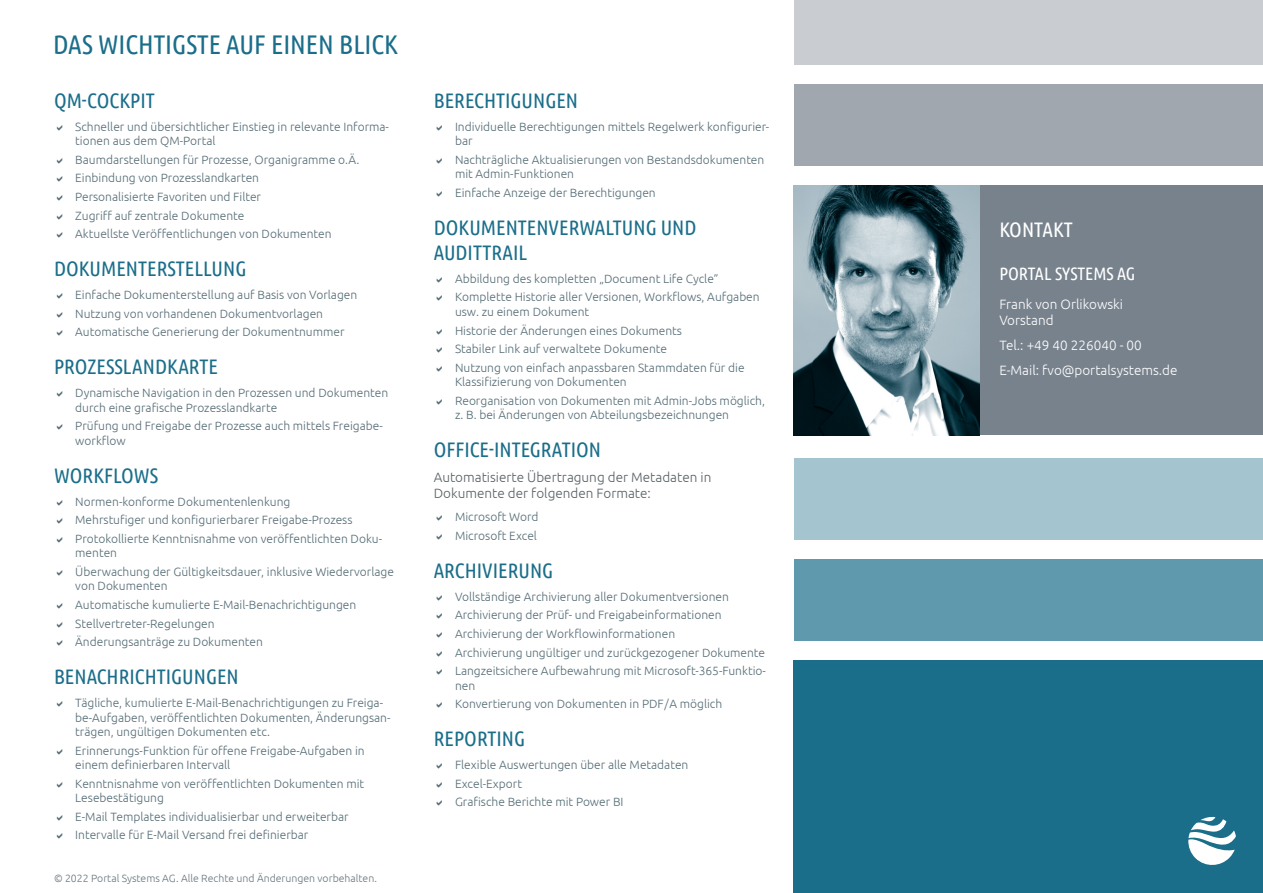
<style>
.page{position:relative;width:1263px;height:893px;background:#fff}
.page>*{position:absolute;margin:0;border:0;box-sizing:border-box;transform-origin:0 0}
.Überschrift_1{font:27px "Ubuntu Condensed";color:#1b6e8a}
.Überschrift_Feature{font:21px/25.2px "Ubuntu Condensed";color:#1b6e8a}
.t1{font:21px "Ubuntu Condensed";color:#fff}
.t2{font:18px "Ubuntu Condensed";color:#fff}
.t3{font:300 13.5px "Ubuntu";color:#fff}
.Fließtext_9_Pt_klein{font:300 13.5px/16.2px "Ubuntu";color:#596165}
.t4{font:300 12px/14.4px "Ubuntu";color:#556d76}
.Copyright_Fußzeile_k{font:300 10.5px "Ubuntu";color:#67757e}
</style>
<div class="page">
<div style="left:794px;top:185px;width:469px;height:250px;background:#78828d"></div>
<div style="left:794px;top:84px;width:469px;height:82px;background:#a0a7af"></div>
<div style="left:794px;top:0;width:469px;height:65px;background:#c9cdd1"></div>
<div style="left:794px;top:660px;width:469px;height:233px;background:#1b6e8a"></div>
<div style="left:794px;top:559px;width:469px;height:82px;background:#5f99ad"></div>
<div style="left:794px;top:458px;width:469px;height:81px;background:#a4c5d0"></div>
<img style="left:794px;top:185px;width:185px;height:250px">
<svg style="left:1188px;top:816px;width:48px;height:49px"></svg>
<p class="Überschrift_1" style="left:53px;top:28px;width:346px">DAS WICHTIGSTE AUF EINEN BLICK</p>
<p class="Überschrift_Feature" style="left:54px;top:87px;width:102px">QM-COCKPIT</p>
<p class="t4" style="left:75px;top:119px;width:315px">Schneller und übersichtlicher Einstieg in relevante Informa&shy;tionen aus dem QM-Portal</p>
<p class="t4" style="left:75px;top:152px;width:286px">Baumdarstellungen für Prozesse, Organigramme o.Ä.</p>
<p class="t4" style="left:75px;top:171px;width:185px">Einbindung von Prozesslandkarten</p>
<p class="t4" style="left:75px;top:189px;width:187px">Personalisierte Favoriten und Filter</p>
<p class="t4" style="left:75px;top:208px;width:171px">Zugriff auf zentrale Dokumente</p>
<p class="t4" style="left:75px;top:227px;width:258px">Aktuellste Veröffentlichungen von Dokumenten</p>
<p class="Überschrift_Feature" style="left:54px;top:255px;width:194px">DOKUMENTERSTELLUNG</p>
<p class="t4" style="left:75px;top:287px;width:284px">Einfache Dokumenterstellung auf Basis von Vorlagen</p>
<p class="t4" style="left:75px;top:306px;width:249px">Nutzung von vorhandenen Dokumentvorlagen</p>
<p class="t4" style="left:75px;top:325px;width:271px">Automatische Generierung der Dokumentnummer</p>
<p class="Überschrift_Feature" style="left:54px;top:354px;width:165px">PROZESSLANDKARTE</p>
<p class="t4" style="left:75px;top:386px;width:315px">Dynamische Navigation in den Prozessen und Dokumenten durch eine grafische Prozesslandkarte</p>
<p class="t4" style="left:75px;top:419px;width:309px">Prüfung und Freigabe der Prozesse auch mittels Freigabe&shy;workflow</p>
<p class="Überschrift_Feature" style="left:54px;top:462px;width:106px">WORKFLOWS</p>
<p class="t4" style="left:75px;top:494px;width:217px">Normen-konforme Dokumentenlenkung</p>
<p class="t4" style="left:75px;top:512px;width:279px">Mehrstufiger und konfigurierbarer Freigabe-Prozess</p>
<p class="t4" style="left:75px;top:531px;width:308px">Protokollierte Kenntnisnahme von veröffentlichten Doku&shy;menten</p>
<p class="t4" style="left:75px;top:564px;width:320px">Überwachung der Gültigkeitsdauer, inklusive Wiedervorlage von Dokumenten</p>
<p class="t4" style="left:75px;top:597px;width:282px">Automatische kumulierte E-Mail-Benachrichtigungen</p>
<p class="t4" style="left:75px;top:616px;width:141px">Stellvertreter-Regelungen</p>
<p class="t4" style="left:75px;top:635px;width:189px">Änderungsanträge zu Dokumenten</p>
<p class="Überschrift_Feature" style="left:54px;top:664px;width:186px">BENACHRICHTIGUNGEN</p>
<p class="t4" style="left:75px;top:695px;width:317px">Tägliche, kumulierte E-Mail-Benachrichtigungen zu Freiga&shy;be-Aufgaben, veröffentlichten Dokumenten, Änderungsan&shy;trägen, ungültigen Dokumenten etc.</p>
<p class="t4" style="left:75px;top:743px;width:291px">Erinnerungs-Funktion für offene Freigabe-Aufgaben in einem definierbaren Intervall</p>
<p class="t4" style="left:75px;top:776px;width:290px">Kenntnisnahme von veröffentlichten Dokumenten mit<br>Lesebestätigung</p>
<p class="t4" style="left:75px;top:809px;width:275px">E-Mail Templates individualisierbar und erweiterbar</p>
<p class="t4" style="left:75px;top:828px;width:235px">Intervalle für E-Mail Versand frei definierbar</p>
<p class="Copyright_Fußzeile_k" style="left:54px;top:872px;width:324px">© 2022 Portal Systems AG. Alle Rechte und Änderungen vorbehalten.</p>
<p class="Überschrift_Feature" style="left:434px;top:87px;width:146px">BERECHTIGUNGEN</p>
<p class="t4" style="left:455px;top:119px;width:316px">Individuelle Berechtigungen mittels Regelwerk konfigurier&shy;bar</p>
<p class="t4" style="left:455px;top:152px;width:311px">Nachträgliche Aktualisierungen von Bestandsdokumenten mit Admin-Funktionen</p>
<p class="t4" style="left:455px;top:185px;width:202px">Einfache Anzeige der Berechtigungen</p>
<p class="Überschrift_Feature" style="left:434px;top:214px;width:264px">DOKUMENTENVERWALTUNG UND<br>AUDITTRAIL</p>
<p class="t4" style="left:455px;top:271px;width:265px">Abbildung des kompletten „Document Life Cycle”</p>
<p class="t4" style="left:455px;top:290px;width:306px">Komplette Historie aller Versionen, Workflows, Aufgaben usw. zu einem Dokument</p>
<p class="t4" style="left:455px;top:323px;width:229px">Historie der Änderungen eines Dokuments</p>
<p class="t4" style="left:455px;top:341px;width:214px">Stabiler Link auf verwaltete Dokumente</p>
<p class="t4" style="left:455px;top:360px;width:291px">Nutzung von einfach anpassbaren Stammdaten für die<br>Klassifizierung von Dokumenten</p>
<p class="t4" style="left:455px;top:393px;width:312px">Reorganisation von Dokumenten mit Admin-Jobs möglich, z. B. bei Änderungen von Abteilungsbezeichnungen</p>
<p class="Überschrift_Feature" style="left:434px;top:436px;width:169px">OFFICE-INTEGRATION</p>
<p class="Fließtext_9_Pt_klein" style="left:434px;top:469px;width:279px">Automatisierte Übertragung der Metadaten in<br>Dokumente der folgenden Formate:</p>
<p class="t4" style="left:455px;top:509px;width:85px">Microsoft Word</p>
<p class="t4" style="left:455px;top:528px;width:84px">Microsoft Excel</p>
<p class="Überschrift_Feature" style="left:434px;top:557px;width:121px">ARCHIVIERUNG</p>
<p class="t4" style="left:455px;top:589px;width:275px">Vollständige Archivierung aller Dokumentversionen</p>
<p class="t4" style="left:455px;top:607px;width:268px">Archivierung der Prüf- und Freigabeinformationen</p>
<p class="t4" style="left:455px;top:626px;width:222px">Archivierung der Workflowinformationen</p>
<p class="t4" style="left:455px;top:645px;width:312px">Archivierung ungültiger und zurückgezogener Dokumente</p>
<p class="t4" style="left:455px;top:663px;width:312px">Langzeitsichere Aufbewahrung mit Microsoft-365-Funktio&shy;nen</p>
<p class="t4" style="left:455px;top:696px;width:269px">Konvertierung von Dokumenten in PDF/A möglich</p>
<p class="Überschrift_Feature" style="left:434px;top:725px;width:93px">REPORTING</p>
<p class="t4" style="left:455px;top:757px;width:235px">Flexible Auswertungen über alle Metadaten</p>
<p class="t4" style="left:455px;top:776px;width:69px">Excel-Export</p>
<p class="t4" style="left:455px;top:795px;width:170px">Grafische Berichte mit Power BI</p>
<p class="t1" style="left:999px;top:217px;width:75px">KONTAKT</p>
<p class="t2" style="left:999px;top:263px;width:137px">PORTAL SYSTEMS AG</p>
<p class="t3" style="left:999px;top:296px;width:125px">Frank von Orlikowski</p>
<p class="t3" style="left:999px;top:312px;width:56px">Vorstand</p>
<p class="t3" style="left:999px;top:337px;width:144px">Tel.: +49 40 226040 - 00</p>
<p class="t3" style="left:999px;top:362px;width:180px">E-Mail: fvo@portalsystems.de</p>
</div>
